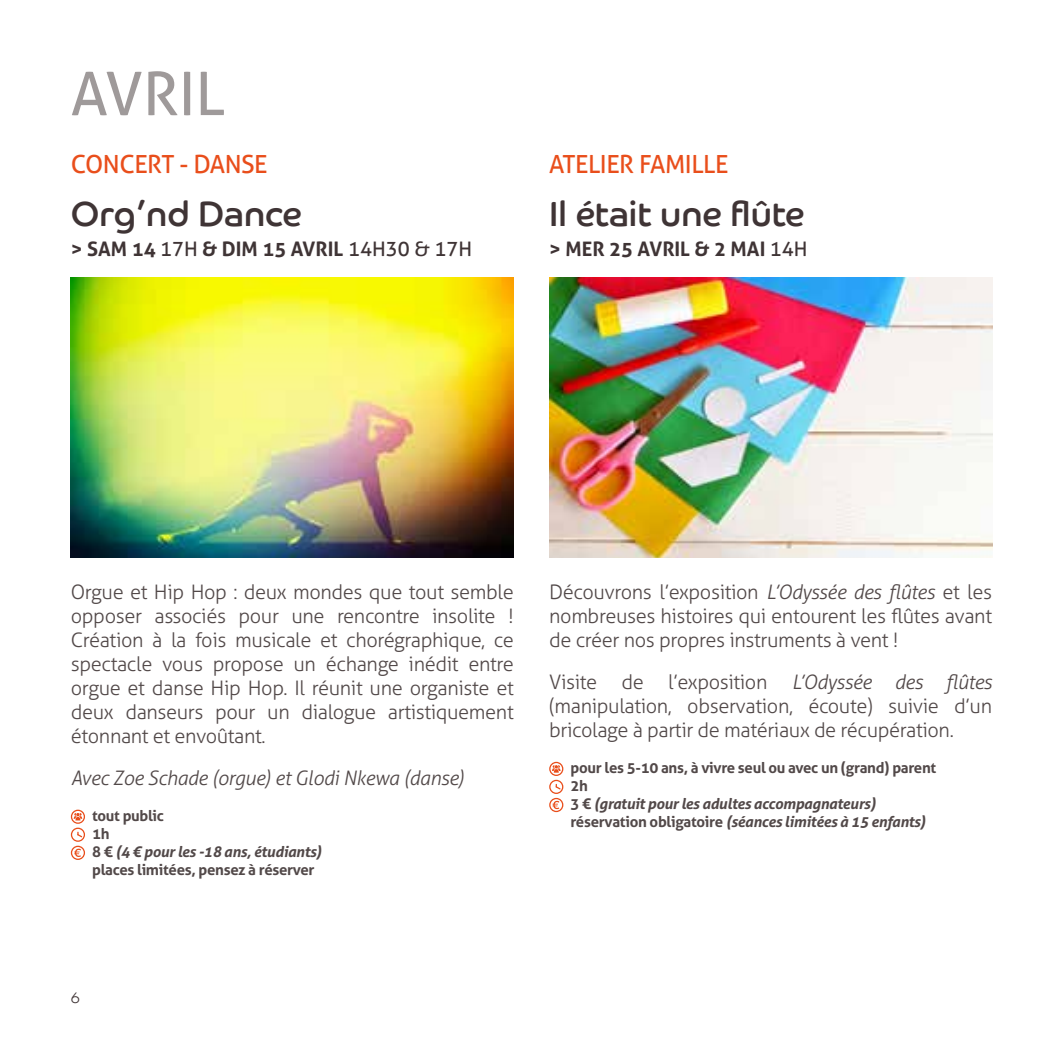
<style>
.page{position:relative;width:1063px;height:1063px;background:#fff}
.page>*{position:absolute;margin:0;border:0;box-sizing:border-box;transform-origin:0 0}
.t1{font:60px "Aller";color:#9f9a9a}
.t2{font:35px "Co Headline";color:#3f3435}
.t3{font:25px "Aller";letter-spacing:-.02em;color:#e94e1b}
.t4{font:300 20px/24px "Aller";letter-spacing:-.02em;color:#524949;text-align:justify}
.t5{font:700 20px "Aller";color:#3f3435}
.t6{font:italic 300 20px "Aller";letter-spacing:-.02em;color:#524949}
.t7{font:700 15px/18px "Aller";letter-spacing:-.02em;color:#524949}
.t8{font:300 15px "Co Headline";color:#3f3435}
.s1{font-weight:400}
.s2{font-style:italic}
</style>
<div class="page">
<img style="left:71px;top:278px;width:443px;height:280px">
<svg style="left:71px;top:810px;width:14px;height:50px"></svg>
<img style="left:549px;top:278px;width:443px;height:280px">
<svg style="left:549px;top:762px;width:14px;height:50px"></svg>
<h1 class="t1" style="left:71px;top:57px;width:156px">AVRIL</h1>
<p class="t3" style="left:71px;top:149px;width:198px">CONCERT - DANSE</p>
<h2 class="t2" style="left:71px;top:194px;width:232px">Org’nd Dance</h2>
<p class="t5" style="left:71px;top:237px;width:403px">&gt; SAM 14 <span class="s1">17H</span> &amp; DIM 15 AVRIL <span class="s1">14H30 &amp; 17H</span></p>
<p class="t3" style="left:549px;top:149px;width:181px">ATELIER FAMILLE</p>
<h2 class="t2" style="left:549px;top:194px;width:257px">Il était une flûte</h2>
<p class="t5" style="left:549px;top:237px;width:260px">&gt; MER 25 AVRIL &amp; 2 MAI <span class="s1">14H</span></p>
<p class="t4" style="left:71px;top:580px;width:444px">Orgue et Hip Hop : deux mondes que tout semble opposer associés pour une rencontre insolite !<br>Création à la fois musicale et chorégraphique, ce spectacle vous propose un échange inédit entre orgue et danse Hip Hop. Il réunit une organiste et deux danseurs pour un dialogue artistiquement étonnant et envoûtant.</p>
<p class="t6" style="left:71px;top:766px;width:395px">Avec Zoe Schade (orgue) et Glodi Nkewa (danse)</p>
<p class="t7" style="left:92px;top:806px;width:231px">tout public<br>1h<br>8 € <span class="s2">(4 € pour les -18 ans, étudiants) </span>places limitées, pensez à réserver</p>
<p class="t4" style="left:549px;top:580px;width:444px">Découvrons l’exposition <span class="s2">L’Odyssée des flûtes</span> et les nombreuses histoires qui entourent les flûtes avant de créer nos propres instruments à vent !</p>
<p class="t4" style="left:549px;top:670px;width:444px">Visite de l’exposition <span class="s2">L’Odyssée des flûtes </span>(manipulation, observation, écoute) suivie d’un bricolage à partir de matériaux de récupération.</p>
<p class="t7" style="left:570px;top:758px;width:367px">pour les 5-10 ans, à vivre seul ou avec un (grand) parent 2h<br>3 € <span class="s2">(gratuit pour les adultes accompagnateurs) </span>réservation obligatoire <span class="s2">(séances limitées à 15 enfants)</span></p>
<p class="t8" style="left:71px;top:989px;width:11px">6</p>
</div>
